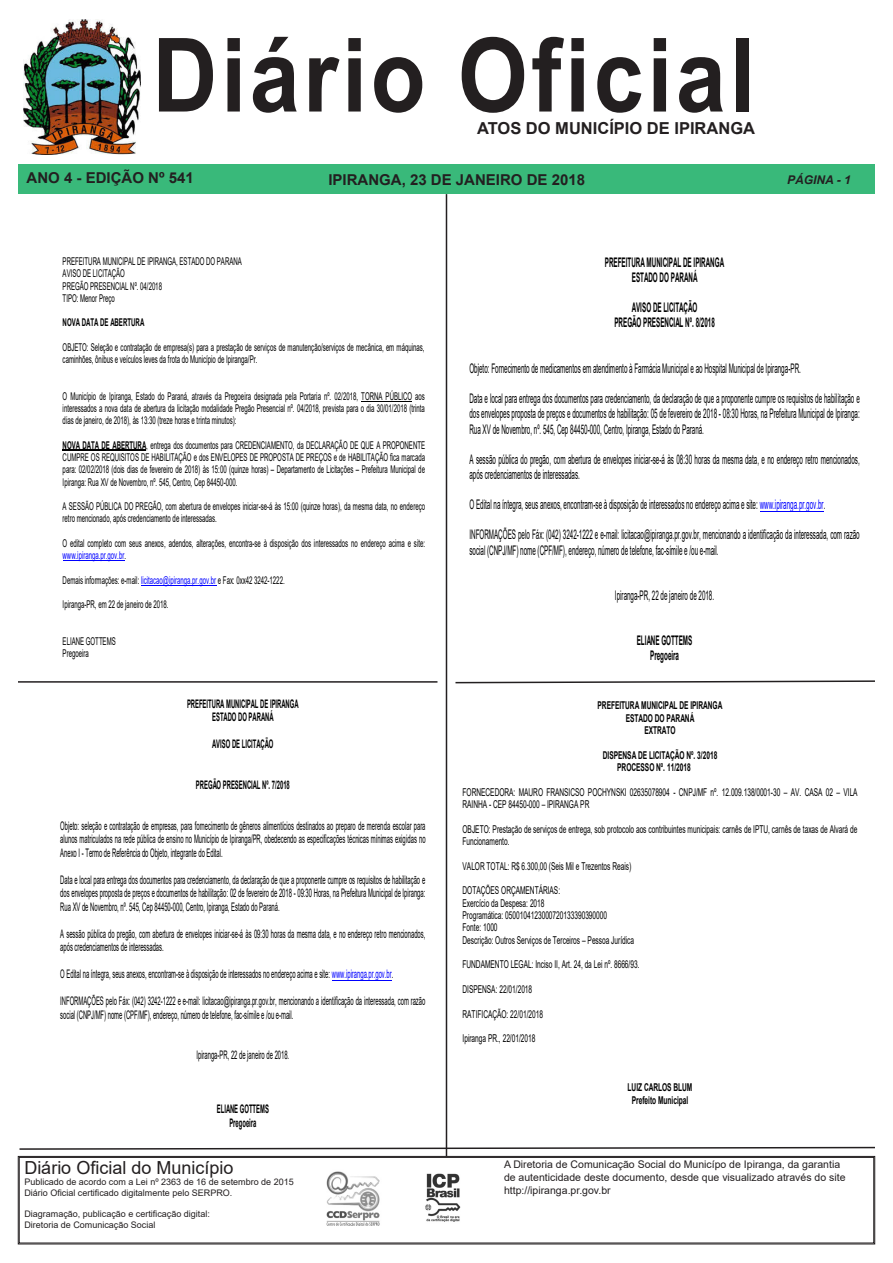
<style>
.page{position:relative;width:893px;height:1263px;background:#fff}
.page>*{position:absolute;margin:0;border:0;box-sizing:border-box;transform-origin:0 0}
.t1{font:700 102.6px "Arial";letter-spacing:.04em;color:#231f20;scale:.88 1}
.t2{font:18px "Arial";color:#231f20}
.t3{font:700 16.5px "Arial";color:#231f20}
.t4{font:700 15px "Arial";color:#231f20}
.t5{font:13.2px/15.1px "Arial";letter-spacing:-.005em;color:#000;scale:.48 1}
.t6{font:700 13.2px/15.1px "Arial";color:#000;text-align:center;scale:.48 1}
.t7{font:italic 700 12px "Arial";color:#231f20}
.t8{font:11.85px/13.5px "Arial";letter-spacing:-.005em;color:#000;text-align:justify;scale:.5 1}
.t9{font:700 11.85px/13.5px "Arial";color:#000;text-align:center;scale:.5 1}
.t10{font:10.8px/12.3px "Arial";letter-spacing:-.005em;color:#000;scale:.61 1}
.t11{font:700 10.8px/12.5px "Arial";letter-spacing:-.005em;color:#000;text-align:center;scale:.61 1}
.t12{font:10.65px/12.3px "Arial";letter-spacing:-.005em;color:#000;scale:.57 1}
.t13{font:700 10.65px "Arial";letter-spacing:-.005em;color:#000;scale:.57 1}
.t14{font:10.5px/12.6px "Arial";color:#231f20}
.t15{font:9px/10.8px "Arial";color:#231f20}
.s1{font-weight:700}
.s2{font-style:inherit}
.s3{color:#00f}
</style>
<div class="page">
<svg style="left:18px;top:1156px;width:857px;height:88px"></svg>
<div style="left:19px;top:1157px;width:855px;height:86px;border:1px solid #231f20"></div>
<div style="left:18px;top:165px;width:857px;height:29px;background:#39b97a"></div>
<img style="left:24px;top:20px;width:116px;height:135px">
<img style="left:307px;top:1170px;width:93px;height:56px">
<img style="left:409px;top:1165px;width:67px;height:66px">
<hr style="left:446px;top:194px;width:1px;height:962px;background:#231f20">
<svg style="left:19px;top:1146px;width:856px;height:4px"></svg>
<hr style="left:361px;top:401px;width:51px;height:1px;background:#000">
<hr style="left:63px;top:450px;width:83px;height:1px;background:#000">
<hr style="left:63px;top:560px;width:61px;height:1px;background:#00f">
<hr style="left:141px;top:585px;width:75px;height:1px;background:#00f">
<hr style="left:332px;top:979px;width:60px;height:1px;background:#00f">
<hr style="left:18px;top:681px;width:419px;height:2px;background:#231f20">
<hr style="left:760px;top:510px;width:64px;height:1px;background:#00f">
<svg style="left:455px;top:680px;width:420px;height:4px"></svg>
<h1 class="t1" style="left:152px;top:3px;width:686px">Diário Oficial</h1>
<h3 class="t3" style="left:477px;top:117px;width:280px">ATOS DO MUNICÍPIO DE IPIRANGA</h3>
<h3 class="t4" style="left:27px;top:167px;width:169px">ANO 4 - EDIÇÃO Nº 541</h3>
<h3 class="t4" style="left:328px;top:169px;width:258px">IPIRANGA, 23 DE JANEIRO DE 2018</h3>
<p class="t7" style="left:787px;top:172px;width:65px">PÁGINA - 1</p>
<p class="t12" style="left:63px;top:255px;width:316px">PREFEITURA MUNICIPAL DE IPIRANGA, ESTADO DO PARANA<br>AVISO DE LICITAÇÃO<br>PREGÃO PRESENCIAL Nº. 04/2018<br>TIPO: Menor Preço</p>
<p class="t13" style="left:63px;top:315px;width:145px">NOVA DATA DE ABERTURA</p>
<p class="t12" style="left:63px;top:341px;width:636px">OBJETO: Seleção e contratação de empresa(s) para a prestação de serviços de manutenção/serviços de mecânica, em máquinas, caminhões, ônibus e veículos leves da frota do Município de Ipiranga/Pr.</p>
<p class="t12" style="left:63px;top:390px;width:637px;text-align:justify">O Município de Ipiranga, Estado do Paraná, através da Pregoeira designada pela Portaria nº. 02/2018, TORNA PÚBLICO aos interessados a nova data de abertura da licitação modalidade Pregão Presencial nº. 04/2018, prevista para o dia 30/01/2018 (trinta dias de janeiro, de 2018), às 13:30 (treze horas e trinta minutos):</p>
<p class="t12" style="left:63px;top:439px;width:637px;text-align:justify"><span class="s1">NOVA DATA DE ABERTURA</span>, entrega dos documentos para CREDENCIAMENTO, da DECLARAÇÃO DE QUE A PROPONENTE CUMPRE OS REQUISITOS DE HABILITAÇÃO e dos ENVELOPES DE PROPOSTA DE PREÇOS e de HABILITAÇÃO fica marcada para: 02/02/2018 (dois dias de fevereiro de 2018) às 15:00 (quinze horas) <span class="s2">–</span> Departamento de Licitações <span class="s2">–</span> Prefeitura Municipal de Ipiranga: Rua XV de Novembro, nº. 545, Centro, Cep 84450-000.</p>
<p class="t12" style="left:63px;top:500px;width:637px">A SESSÃO PÚBLICA DO PREGÃO, com abertura de envelopes iniciar-se-á às 15:00 (quinze horas), da mesma data, no endereço retro mencionado, após credenciamento de interessadas.</p>
<p class="t12" style="left:63px;top:537px;width:637px">O edital completo com seus anexos, adendos, alterações, encontra-se à disposição dos interessados no endereço acima e site: <span class="s3">www.ipiranga.pr.gov.br</span>.</p>
<p class="t12" style="left:63px;top:574px;width:391px">Demais informações: e-mail: <span class="s3">licitacao@ipiranga.pr.gov.br</span> e Fax: 0xx42 3242-1222.</p>
<p class="t12" style="left:63px;top:598px;width:187px">Ipiranga-PR, em 22 de janeiro de 2018.</p>
<p class="t12" style="left:63px;top:635px;width:95px">ELIANE GOTTEMS<br>Pregoeira</p>
<p class="t9" style="left:187px;top:697px;width:225px">PREFEITURA MUNICIPAL DE IPIRANGA<br>ESTADO DO PARANÁ</p>
<p class="t9" style="left:212px;top:737px;width:124px">AVISO DE LICITAÇÃO</p>
<p class="t9" style="left:196px;top:778px;width:189px">PREGÃO PRESENCIAL Nº. 7/2018</p>
<p class="t8" style="left:60px;top:818px;width:732px">Objeto: seleção e contratação de empresas, para fornecimento de gêneros alimentícios destinados ao preparo de merenda escolar para alunos matriculados na rede pública de ensino no Município de Ipiranga/PR, obedecendo as especificações técnicas mínimas exigidas no Anexo I - Termo de Referência do Objeto, integrante do Edital.</p>
<p class="t8" style="left:60px;top:873px;width:732px">Data e local para entrega dos documentos para credenciamento, da declaração de que a proponente cumpre os requisitos de habilitação e dos envelopes proposta de preços e documentos de habilitação: 02 de fevereiro de 2018 - 09:30 Horas, na Prefeitura Municipal de Ipiranga:<br>Rua XV de Novembro, nº. 545, Cep 84450-000, Centro, Ipiranga, Estado do Paraná.</p>
<p class="t8" style="left:60px;top:927px;width:732px">A sessão pública do pregão, com abertura de envelopes iniciar-se-á às 09:30 horas da mesma data, e no endereço retro mencionados, após credenciamentos de interessadas.</p>
<p class="t8" style="left:60px;top:967px;width:668px">O Edital na íntegra, seus anexos, encontram-se à disposição de interessados no endereço acima e site: <span class="s3">www.ipiranga.pr.gov.br</span>.</p>
<p class="t8" style="left:60px;top:994px;width:732px">INFORMAÇÕES pelo Fáx: (042) 3242-1222 e e-mail: licitacao@ipiranga.pr.gov.br, mencionando a identificação da interessada, com razão social (CNPJ/MF) nome (CPF/MF), endereço, número de telefone, fac-símile e /ou e-mail.</p>
<p class="t8" style="left:196px;top:1048px;width:187px">Ipiranga-PR, 22 de janeiro de 2018.</p>
<p class="t9" style="left:217px;top:1102px;width:106px">ELIANE GOTTEMS<br>Pregoeira</p>
<h2 class="t2" style="left:24px;top:1155px;width:211px">Diário Oficial do Município</h2>
<p class="t15" style="left:24px;top:1176px;width:271px">Publicado de acordo com a Lei nº 2363 de 16 de setembro de 2015<br>Diário Oficial certificado digitalmente pelo SERPRO.</p>
<p class="t15" style="left:24px;top:1209px;width:187px">Diagramação, publicação e certificação digital:<br>Diretoria de Comunicação Social</p>
<p class="t6" style="left:605px;top:255px;width:250px">PREFEITURA MUNICIPAL DE IPIRANGA<br>ESTADO DO PARANÁ</p>
<p class="t6" style="left:614px;top:300px;width:211px">AVISO DE LICITAÇÃO<br>PREGÃO PRESENCIAL Nº. 8/2018</p>
<p class="t5" style="left:469px;top:361px;width:692px">Objeto: Fornecimento de medicamentos em atendimento à Farmácia Municipal e ao Hospital Municipal de Ipiranga-PR.</p>
<p class="t5" style="left:469px;top:391px;width:815px;text-align:justify">Data e local para entrega dos documentos para credenciamento, da declaração de que a proponente cumpre os requisitos de habilitação e dos envelopes proposta de preços e documentos de habilitação: 05 de fevereiro de 2018 - 08:30 Horas, na Prefeitura Municipal de Ipiranga:<br>Rua XV de Novembro, nº. 545, Cep 84450-000, Centro, Ipiranga, Estado do Paraná.</p>
<p class="t5" style="left:469px;top:451px;width:815px">A sessão pública do pregão, com abertura de envelopes iniciar-se-á às 08:30 horas da mesma data, e no endereço retro mencionados, após credenciamentos de interessadas.</p>
<p class="t5" style="left:469px;top:497px;width:743px">O Edital na íntegra, seus anexos, encontram-se à disposição de interessados no endereço acima e site: <span class="s3">www.ipiranga.pr.gov.br</span>.</p>
<p class="t5" style="left:469px;top:527px;width:815px">INFORMAÇÕES pelo Fáx: (042) 3242-1222 e e-mail: licitacao@ipiranga.pr.gov.br, mencionando a identificação da interessada, com razão social (CNPJ/MF) nome (CPF/MF), endereço, número de telefone, fac-símile e /ou e-mail.</p>
<p class="t5" style="left:615px;top:588px;width:208px">Ipiranga-PR, 22 de janeiro de 2018.</p>
<p class="t6" style="left:637px;top:633px;width:118px">ELIANE GOTTEMS<br>Pregoeira</p>
<p class="t11" style="left:597px;top:699px;width:207px">PREFEITURA MUNICIPAL DE IPIRANGA<br>ESTADO DO PARANÁ<br>EXTRATO</p>
<p class="t11" style="left:617px;top:749px;width:166px;text-align:left;text-indent:-14px">DISPENSA DE LICITAÇÃO Nº. 3/2018<br>PROCESSO Nº. 11/2018</p>
<p class="t10" style="left:462px;top:786px;width:649px">FORNECEDORA: MAURO FRANSICSO POCHYNSKI 02635078904 - CNPJ/MF nº. 12.009.138/0001-30 – AV. CASA 02 – VILA<br>RAINHA - CEP 84450-000 – IPIRANGA PR</p>
<p class="t10" style="left:462px;top:823px;width:649px">OBJETO: Prestação de serviços de entrega, sob protocolo aos contribuintes municipais: carnês de IPTU, carnês de taxas de Alvará de<br>Funcionamento.</p>
<p class="t10" style="left:462px;top:860px;width:278px">VALOR TOTAL: R$ 6.300,00 (Seis Mil e Trezentos Reais)</p>
<p class="t10" style="left:462px;top:884px;width:283px">DOTAÇÕES ORÇAMENTÁRIAS:<br>Exercício da Despesa: 2018<br>Programática: 0500104123000720133390390000<br>Fonte: 1000<br>Descrição: Outros Serviços de Terceiros – Pessoa Jurídica</p>
<p class="t10" style="left:462px;top:958px;width:292px">FUNDAMENTO LEGAL: Inciso II, Art. 24, da Lei nº. 8666/93.</p>
<p class="t10" style="left:462px;top:983px;width:116px">DISPENSA: 22/01/2018</p>
<p class="t10" style="left:462px;top:1008px;width:134px">RATIFICAÇÃO: 22/01/2018</p>
<p class="t10" style="left:462px;top:1032px;width:121px">Ipiranga PR., 22/01/2018</p>
<p class="t11" style="left:628px;top:1081px;width:108px">LUIZ CARLOS BLUM<br>Prefeito Municipal</p>
<p class="t14" style="left:504px;top:1158px;width:343px">A Diretoria de Comunicação Social do Municípo de Ipiranga, da garantia de autenticidade deste documento, desde que visualizado através do site http://ipiranga.pr.gov.br</p>
</div>
